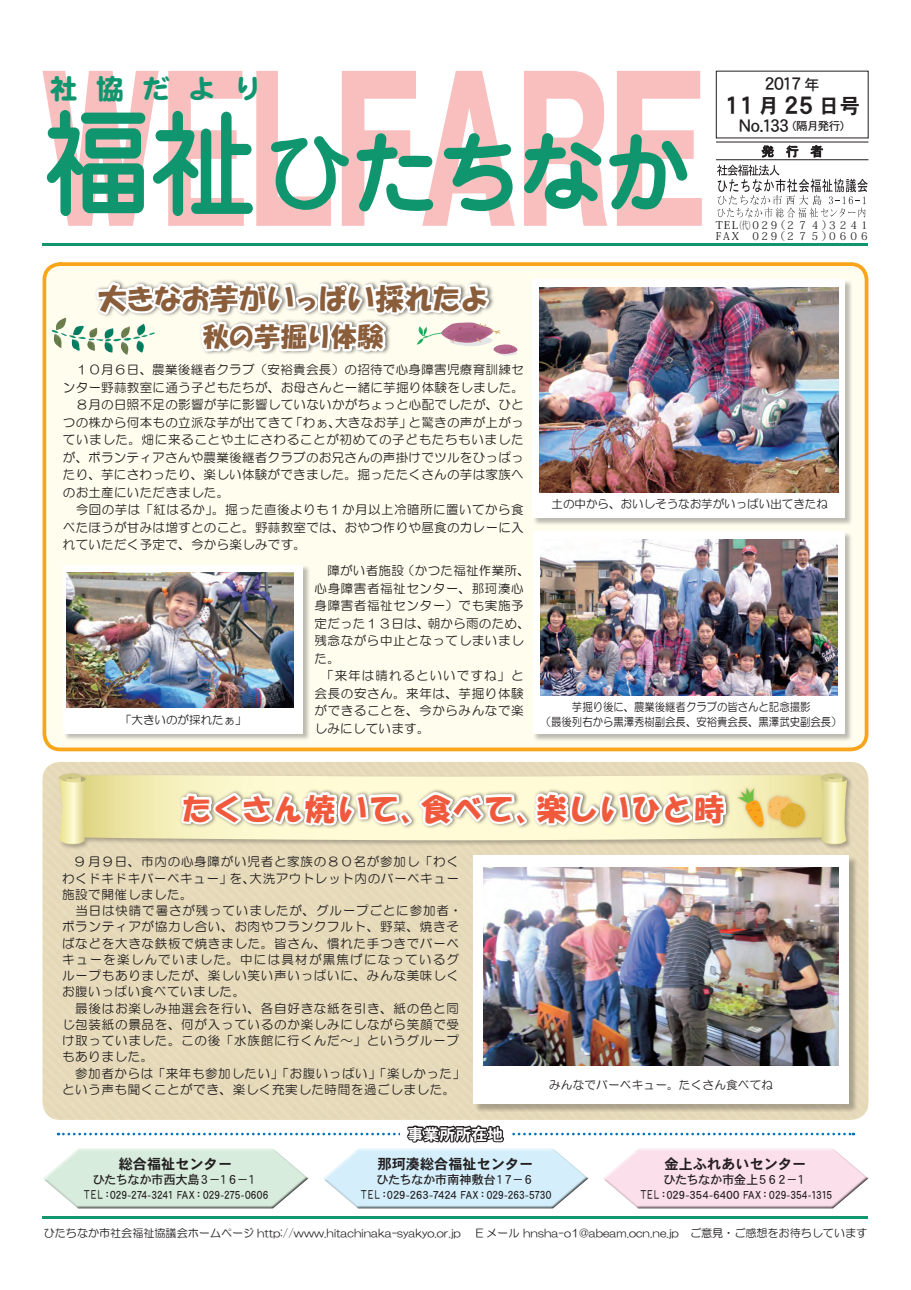
<style>
.page{position:relative;width:911px;height:1290px;background:#fff}
.page>*{position:absolute;margin:0;border:0;box-sizing:border-box;transform-origin:0 0}
.t1{font:30px "HGS Soei Kakupoptai";letter-spacing:.06em;color:#f0593c}
.t2{font:28.75px "HGS Soei Kakupoptai";letter-spacing:-.02em;color:#8a5d3b}
.t3{font:28.38px "DF Maru Gothic Std W9";letter-spacing:.625em;color:#10966f}
.t4{font:26.62px "DFHS Gothic Std W7";color:#231f20}
.t5{font:26.25px "HGS Soei Kakupoptai";letter-spacing:-.02em;color:#8a5d3b}
.t6{font:20.38px "DFHS Gothic Std W7";color:#231f20}
.t7{font:19.5px "DFHS Gothic Std W5";letter-spacing:-.025em;color:#231f20}
.t8{font:16px "DFHS Gothic Std W7";color:#fff}
.t9{font:15px "DFHS Gothic Std W5";color:#231f20}
.t10{font:14.12px "DFHS Gothic Std W7";color:#231f20}
.t11{font:12.5px/16.2px "HG Maru Gothic MPRO";letter-spacing:.05em;color:#231f20}
.t12{font:12.5px/17.5px "HG Maru Gothic MPRO";letter-spacing:.025em;color:#231f20;text-align:right}
.t13{font:12.38px/15px "DFHS Gothic Std W5";letter-spacing:-.02em;color:#231f20}
.t14{font:12.38px "DFHS Gothic Std W5";color:#231f20}
.t15{font:12.38px "DFHS Gothic Std W5";letter-spacing:.01em;color:#231f20}
.t16{font:12.38px "DFHS Gothic Std W5";letter-spacing:-.02em;color:#231f20;scale:.7 1}
.t17{font:12.38px "DFHS Gothic Std W5";letter-spacing:-.055em;color:#231f20}
.t18{font:11.5px/15.1px "HG Maru Gothic MPRO";color:#231f20;text-align:center;scale:.9 1}
.t19{font:11.5px "HG Maru Gothic MPRO";color:#231f20}
.t20{font:11.5px "HG Maru Gothic MPRO";letter-spacing:.025em;color:#231f20}
.t21{font:11.5px "DFHS Gothic Std W5";color:#231f20}
.t22{font:11.12px "HG Maru Gothic MPRO";color:#231f20}
.t23{font:10.62px "Koz Min Pr 6 N";letter-spacing:.1em;color:#231f20}
.t24{font:10.62px "Koz Min Pr 6 N";letter-spacing:.1em;color:#231f20;scale:1.1 1}
.s1{font-size:10px}
</style>
<div class="page">
<div style="left:44px;top:264px;width:822px;height:485px;background:#fffdee;border-radius:16px"></div>
<div style="left:43px;top:262px;width:825px;height:489px;border:4px solid #f9a51b;border-radius:16px"></div>
<svg style="left:43px;top:71px;width:564px;height:155px"></svg>
<hr style="left:43px;top:243px;width:825px;height:3px;background:#10966f">
<hr style="left:43px;top:1216px;width:825px;height:3px;background:#129870">
<svg style="left:47px;top:110px;width:97px;height:106px;background:#6caf97"></svg>
<svg style="left:153px;top:111px;width:100px;height:105px"></svg>
<svg style="left:271px;top:135px;width:79px;height:75px"></svg>
<svg style="left:356px;top:133px;width:78px;height:79px"></svg>
<svg style="left:444px;top:132px;width:68px;height:80px"></svg>
<svg style="left:523px;top:133px;width:79px;height:76px;background:#96b6a5"></svg>
<svg style="left:609px;top:71px;width:93px;height:155px"></svg>
<svg style="left:761px;top:145px;width:13px;height:12px"></svg>
<svg style="left:786px;top:145px;width:12px;height:12px"></svg>
<svg style="left:810px;top:145px;width:13px;height:12px"></svg>
<svg style="left:717px;top:165px;width:150px;height:53px"></svg>
<hr style="left:716px;top:142px;width:152px;height:1px;background:#231f20">
<hr style="left:716px;top:159px;width:152px;height:1px;background:#231f20">
<div style="left:42px;top:1148px;width:268px;height:61px;background:#231f20;opacity:.75"></div>
<svg style="left:43px;top:1125px;width:825px;height:83px"></svg>
<div style="left:474px;top:857px;width:384px;height:255px;background:#231f20;opacity:.3"></div>
<div style="left:473px;top:855px;width:376px;height:248px;background:#fff"></div>
<img style="left:484px;top:867px;width:354px;height:199px">
<div style="left:58px;top:772px;width:795px;height:79px;background:#231f20;opacity:.3"></div>
<svg style="left:86px;top:775px;width:734px;height:65px;background:#f3eebe"></svg>
<svg style="left:820px;top:773px;width:27px;height:71px;background:#e7e1a8"></svg>
<svg style="left:59px;top:773px;width:27px;height:71px;background:#eae3aa"></svg>
<img style="left:52px;top:317px;width:41px;height:31px">
<svg style="left:178px;top:788px;width:551px;height:43px"></svg>
<div style="left:734px;top:784px;width:74px;height:46px;background:#c39a6b;opacity:.7"></div>
<svg style="left:737px;top:787px;width:68px;height:41px;background:#e8cf7c"></svg>
<div style="left:63px;top:565px;width:248px;height:176px;background:#231f20;opacity:.3"></div>
<div style="left:63px;top:565px;width:240px;height:169px;background:#fff"></div>
<svg style="left:93px;top:265px;width:428px;height:91px"></svg>
<div style="left:533px;top:532px;width:319px;height:209px;background:#231f20;opacity:.3"></div>
<div style="left:533px;top:532px;width:311px;height:202px;background:#fff"></div>
<div style="left:532px;top:279px;width:320px;height:247px;background:#231f20;opacity:.3"></div>
<div style="left:532px;top:280px;width:313px;height:238px;background:#fff"></div>
<img style="left:539px;top:287px;width:299px;height:206px">
<img style="left:540px;top:539px;width:297px;height:156px">
<img style="left:66px;top:572px;width:227px;height:135px">
<h3 class="t3" style="left:50px;top:73px;width:214px">社協だより</h3>
<p class="t9" style="left:804px;top:76px;width:17px">年</p>
<h3 class="t7" style="left:765px;top:73px;width:38px">2017</h3>
<p class="t21" style="left:785px;top:120px;width:68px">（隔月発行(</p>
<h3 class="t4" style="left:784px;top:90px;width:30px">25</h3>
<h3 class="t6" style="left:819px;top:95px;width:43px">日号</h3>
<h3 class="t4" style="left:724px;top:90px;width:30px">11</h3>
<h3 class="t6" style="left:758px;top:95px;width:22px">月</h3>
<h3 class="t7" style="left:738px;top:115px;width:52px">No.133</h3>
<h2 class="t2" style="left:98px;top:284px;width:391px">大きなお芋がいっぱい採れたよ</h2>
<h3 class="t5" style="left:203px;top:323px;width:183px">秋の芋掘り体験</h3>
<p class="t12" style="left:63px;top:361px;width:462px">　１０月６日、農業後継者クラブ（安裕貴会長）の招待で心身障害児療育訓練センター野蒜教室に通う子どもたちが、お母さんと一緒に芋掘り体験をしました。　８月の日照不足の影響が芋に影響していないかがちょっと心配でしたが、ひとと驚きの声が上がっ</p>
<p class="t12" style="left:63px;top:413px;width:462px;text-align:left">つの株から何本もの立派な芋が出てきて<br>ていました。畑に来ることや土にさわることが初めての子どもたちもいましたが、ボランティアさんや農業後継者クラブのお兄さんの声掛けでツルをひっぱったり、芋にさわったり、楽しい体験ができました。掘ったたくさんの芋は家族へのお土産にいただきました。<br>　今回の芋は「紅はるか」。掘った直後よりも１か月以上冷暗所に置いてから食べたほうが甘みは増すとのこと。野蒜教室では、おやつ作りや昼食のカレーに入れていただく予定で、今から楽しみです。</p>
<p class="t12" style="left:402px;top:562px;width:129px">（かつた福祉作業所、</p>
<p class="t11" style="left:335px;top:414px;width:78px">大きなお芋」</p>
<p class="t11" style="left:290px;top:414px;width:52px">「わぁ、</p>
<p class="t11" style="left:314px;top:562px;width:91px">　障がい者施設</p>
<p class="t11" style="left:314px;top:580px;width:211px">心身障害者福祉センター、那珂湊心</p>
<p class="t11" style="left:314px;top:597px;width:211px">身障害者福祉センター）でも実施予</p>
<p class="t12" style="left:428px;top:614px;width:104px">朝から雨のため、</p>
<p class="t11" style="left:314px;top:614px;width:211px;line-height:17.5px">定だった１３日は、<br>残念ながら中止となってしまいました。<br>　「来年は晴れるといいですね」と会長の安さん。来年は、芋掘り体験ができることを、今からみんなで楽しみにしています。</p>
<p class="t19" style="left:120px;top:714px;width:128px">「大きいのが採れたぁ」</p>
<p class="t23" style="left:736px;top:219px;width:98px">0 <span class="s1">(代（</span> 2 )9 ２７４(</p>
<p class="t24" style="left:715px;top:219px;width:22px">TEL</p>
<p class="t23" style="left:827px;top:219px;width:44px">３２４１</p>
<p class="t23" style="left:752px;top:230px;width:82px">02 )9 ２７５(</p>
<p class="t23" style="left:715px;top:230px;width:25px">FAX</p>
<p class="t23" style="left:827px;top:230px;width:44px">０６０６</p>
<p class="t19" style="left:551px;top:498px;width:278px">土の中から、おいしそうなお芋がいっぱい出てきたね</p>
<p class="t18" style="left:541px;top:699px;width:335px">芋掘り後に、農業後継者クラブの皆さんと記念撮影<br>（最後列右から黒澤秀樹副会長、安裕貴会長、黒澤武史副会長(</p>
<h1 class="t1" style="left:182px;top:794px;width:250px">たくさん焼いて、</h1>
<h1 class="t1" style="left:421px;top:794px;width:127px">食べて、</h1>
<h1 class="t1" style="left:537px;top:794px;width:189px">楽しいひと時</h1>
<p class="t11" style="left:62px;top:854px;width:398px;text-align:right">　9 月９日、市内の心身障がい児者と家族の８０名が参加し「わく大洗アウトレット内のバーベキュー</p>
<p class="t11" style="left:229px;top:870px;width:27px">を、</p>
<p class="t11" style="left:62px;top:870px;width:405px">わくドキドキバーベキュー」<br>施設で開催しました。<br>　当日は快晴で暑さが残っていましたが、グループごとに参加者・ボランティアが協力し合い、お肉やフランクフルト、野菜、焼きそばなどを大きな鉄板で焼きました。皆さん、慣れた手つきでバーベキューを楽しんでいました。中には具材が黒焦げになっているグループもありましたが、楽しい笑い声いっぱいに、みんな美味しくお腹いっぱい食べていました。<br>　最後はお楽しみ抽選会を行い、各自好きな紙を引き、紙の色と同じ包装紙の景品を、何が入っているのか楽しみにしながら笑顔で受け取っていました。この後「水族館に行くんだ～」というグループもありました。<br>　参加者からは「来年も参加したい」「お腹いっぱい」「楽しかった「</p>
<p class="t11" style="left:62px;top:1081px;width:395px">という声も聞くことができ、楽しく充実した時間を過ごしました。</p>
<p class="t8" style="left:407px;top:1125px;width:97px">事業所所在地</p>
<p class="t20" style="left:549px;top:1079px;width:225px">みんなでバーベキュー。たくさん食べてね</p>
<p class="t10" style="left:119px;top:1156px;width:115px">総合福祉センター</p>
<p class="t10" style="left:377px;top:1156px;width:157px">那珂湊総合福祉センター</p>
<p class="t10" style="left:664px;top:1156px;width:143px">金上ふれあいセンター</p>
<p class="t13" style="left:193px;top:1172px;width:77px;text-indent:-100px">ひたちなか市西大島３－１６－１：029-275-0606</p>
<p class="t16" style="left:83px;top:1188px;width:33px">ＴＥＬ</p>
<p class="t13" style="left:101px;top:1187px;width:95px">：029-274-3241 FAX</p>
<p class="t13" style="left:476px;top:1172px;width:76px;text-indent:-100px">ひたちなか市南神敷台：029-263-5730</p>
<p class="t13" style="left:493px;top:1172px;width:42px">１７－６</p>
<p class="t16" style="left:359px;top:1188px;width:33px">ＴＥＬ</p>
<p class="t14" style="left:378px;top:1188px;width:102px">：029-263-7424 FAX</p>
<p class="t17" style="left:663px;top:1173px;width:96px">ひたちなか市金上</p>
<p class="t13" style="left:756px;top:1172px;width:52px">５６２－１</p>
<p class="t16" style="left:639px;top:1188px;width:33px">ＴＥＬ</p>
<p class="t15" style="left:657px;top:1188px;width:105px">：029-354-6400 FAX</p>
<p class="t14" style="left:759px;top:1188px;width:74px">：029-354-1315</p>
<p class="t22" style="left:44px;top:1227px;width:825px">ひたちなか市社会福祉協議会ホームページ http://www.hitachinaka-syakyo.or j p. 　 E メール hnsha o- 1@abeam.ocn.ne j p. 　ご意見・ご感想をお待ちしています</p>
</div>
